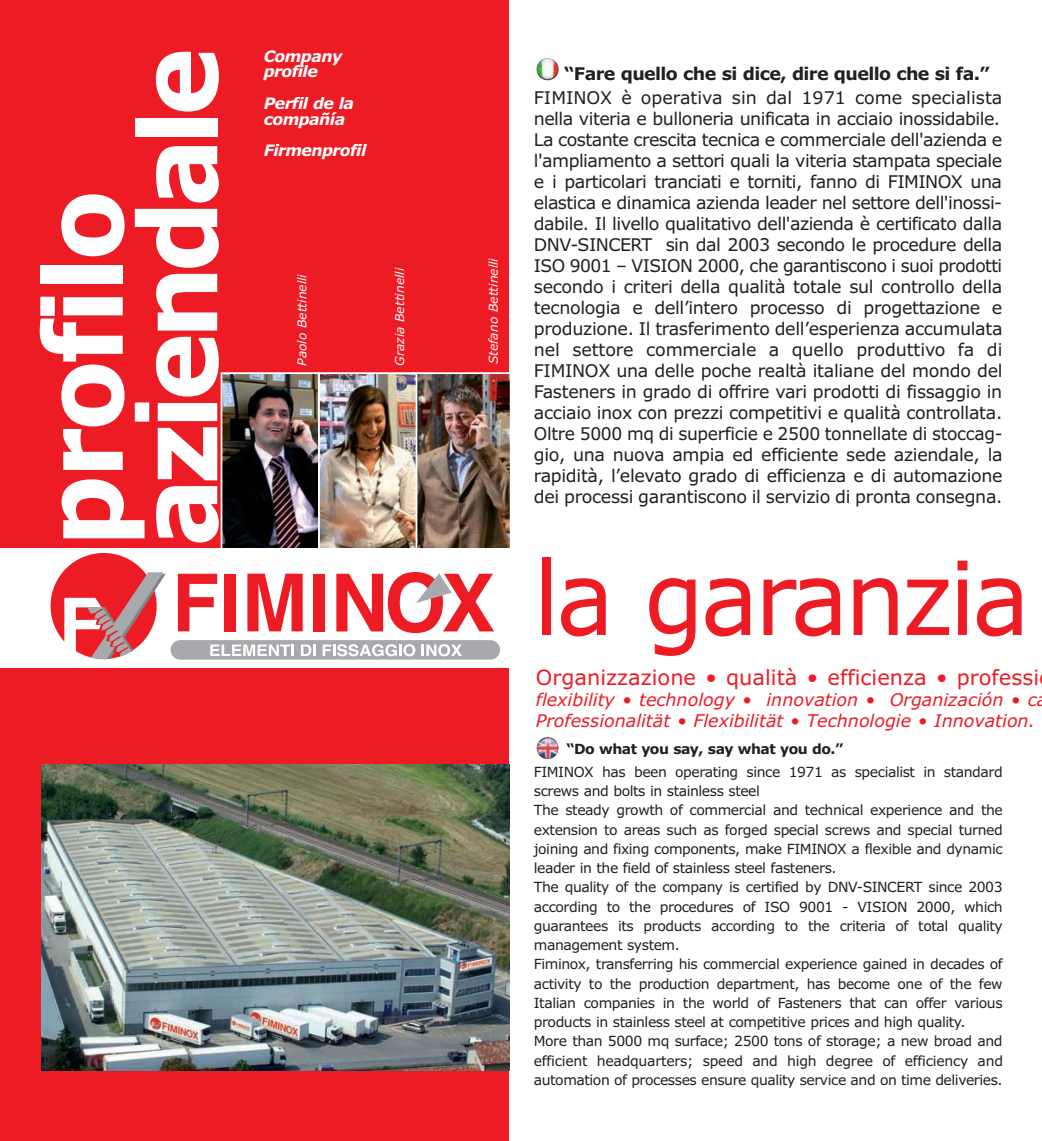
<style>
.page{position:relative;width:1042px;height:1141px;background:#fff}
.page>*{position:absolute;margin:0;border:0;box-sizing:border-box;transform-origin:0 0}
.t1{font:700 108.5px/94.5px "Verdana";letter-spacing:-.065em;color:#fff;scale:.95 1}
.t2{font:101.5px "Verdana";letter-spacing:-.04em;color:#ed1c24;scale:.95 1}
.t3{font:21px "Verdana";color:#ed1c24}
.t4{font:17.5px/21px "Verdana";letter-spacing:-.02em;color:#231f20}
.t5{font:italic 17.5px/21px "Verdana";color:#ed1c24}
.t6{font:700 17.5px "Verdana";letter-spacing:-.035em;color:#231f20}
.t7{font:italic 700 15.75px/15.8px "Verdana";letter-spacing:-.035em;color:#fff}
.t8{font:14px/19.2px "Verdana";letter-spacing:-.03em;color:#231f20}
.t9{font:700 14px "Verdana";letter-spacing:-.035em;color:#231f20}
.t10{font:italic 12.25px "Verdana";color:#fff}
</style>
<div class="page">
<div style="left:0;top:0;width:508px;height:1141px;background:#ed1c24"></div>
<img style="left:224px;top:375px;width:188px;height:173px">
<div style="left:221px;top:372px;width:99px;height:199px;border:2px solid #fff"></div>
<img style="left:417px;top:375px;width:91px;height:173px">
<div style="left:412px;top:372px;width:99px;height:199px;border:2px solid #fff"></div>
<div style="left:318px;top:372px;width:99px;height:199px;border:2px solid #fff"></div>
<img style="left:538px;top:737px;width:21px;height:22px">
<img style="left:538px;top:58px;width:21px;height:22px">
<img style="left:42px;top:764px;width:467px;height:306px">
<div style="left:0;top:548px;width:1042px;height:119px;background:#fff"></div>
<svg style="left:178px;top:574px;width:39px;height:57px"></svg>
<div style="left:225px;top:574px;width:11px;height:57px;background:#ed1c24"></div>
<svg style="left:247px;top:574px;width:56px;height:57px"></svg>
<div style="left:313px;top:574px;width:12px;height:57px;background:#ed1c24"></div>
<svg style="left:336px;top:572px;width:158px;height:61px"></svg>
<div style="left:170px;top:640px;width:330px;height:20px;background:#a7a9ac;border-radius:10px"></div>
<svg style="left:210px;top:644px;width:84px;height:12px"></svg>
<svg style="left:301px;top:644px;width:15px;height:12px"></svg>
<svg style="left:323px;top:644px;width:92px;height:12px"></svg>
<svg style="left:421px;top:644px;width:41px;height:12px"></svg>
<svg style="left:51px;top:553px;width:115px;height:107px"></svg>
<h1 class="t1" style="left:45px;top:547px;width:527px;rotate:-90deg">profilo aziendale</h1>
<p class="t7" style="left:264px;top:49px;width:80px">Company profile</p>
<p class="t7" style="left:264px;top:97px;width:92px">Perfil de la compañía</p>
<p class="t7" style="left:264px;top:144px;width:104px">Firmenprofil</p>
<p class="t10" style="left:297px;top:366px;width:93px;rotate:-90deg">Paolo Bettinelli</p>
<p class="t10" style="left:395px;top:366px;width:100px;rotate:-90deg">Grazia Bettinelli</p>
<p class="t10" style="left:489px;top:364px;width:108px;rotate:-90deg">Stefano Bettinelli</p>
<p class="t6" style="left:564px;top:66px;width:427px">“Fare quello che si dice, dire quello che si fa.”</p>
<p class="t4" style="left:534px;top:89px;width:470px">FIMINOX è operativa sin dal 1971 come specialista nella viteria e bulloneria unificata in acciaio inossidabile.<br>La costante crescita tecnica e commerciale dell'azienda e l'ampliamento a settori quali la viteria stampata speciale e i particolari tranciati e torniti, fanno di FIMINOX una elastica e dinamica azienda leader nel settore dell'inossi&shy;dabile. Il livello qualitativo dell'azienda è certificato dalla DNV-SINCERT sin dal 2003 secondo le procedure della ISO 9001 – VISION 2000, che garantiscono i suoi prodotti secondo i criteri della qualità totale sul controllo della tecnologia e dell’intero processo di progettazione e produzione. Il trasferimento dell’esperienza accumulata nel settore commerciale a quello produttivo fa di FIMINOX una delle poche realtà italiane del mondo del Fasteners in grado di offrire vari prodotti di fissaggio in acciaio inox con prezzi competitivi e qualità controllata.<br>Oltre 5000 mq di superficie e 2500 tonnellate di stoccag&shy;gio, una nuova ampia ed efficiente sede aziendale, la rapidità, l’elevato grado di efficienza e di automazione dei processi garantiscono il servizio di pronta consegna.</p>
<h2 class="t2" style="left:533px;top:558px;width:524px">la garanzia</h2>
<p class="t3" style="left:536px;top:669px;width:505px">Organizzazione • qualità • efficienza • professi</p>
<p class="t5" style="left:536px;top:691px;width:513px">flexibility • technology • innovation • Organización • ca<br>Professionalität • Flexibilität • Technologie • Innovation.</p>
<p class="t9" style="left:566px;top:743px;width:278px">“Do what you say, say what you do.”</p>
<p class="t8" style="left:534px;top:763px;width:471px">FIMINOX has been operating since 1971 as specialist in standard screws and bolts in stainless steel<br>The steady growth of commercial and technical experience and the extension to areas such as forged special screws and special turned joining and fixing components, make FIMINOX a flexible and dynamic leader in the field of stainless steel fasteners.<br>The quality of the company is certified by DNV-SINCERT since 2003 according to the procedures of ISO 9001 - VISION 2000, which guarantees its products according to the criteria of total quality management system.<br>Fiminox, transferring his commercial experience gained in decades of activity to the production department, has become one of the few Italian companies in the world of Fasteners that can offer various products in stainless steel at competitive prices and high quality.<br>More than 5000 mq surface; 2500 tons of storage; a new broad and efficient headquarters; speed and high degree of efficiency and automation of processes ensure quality service and on time deliveries.</p>
</div>
